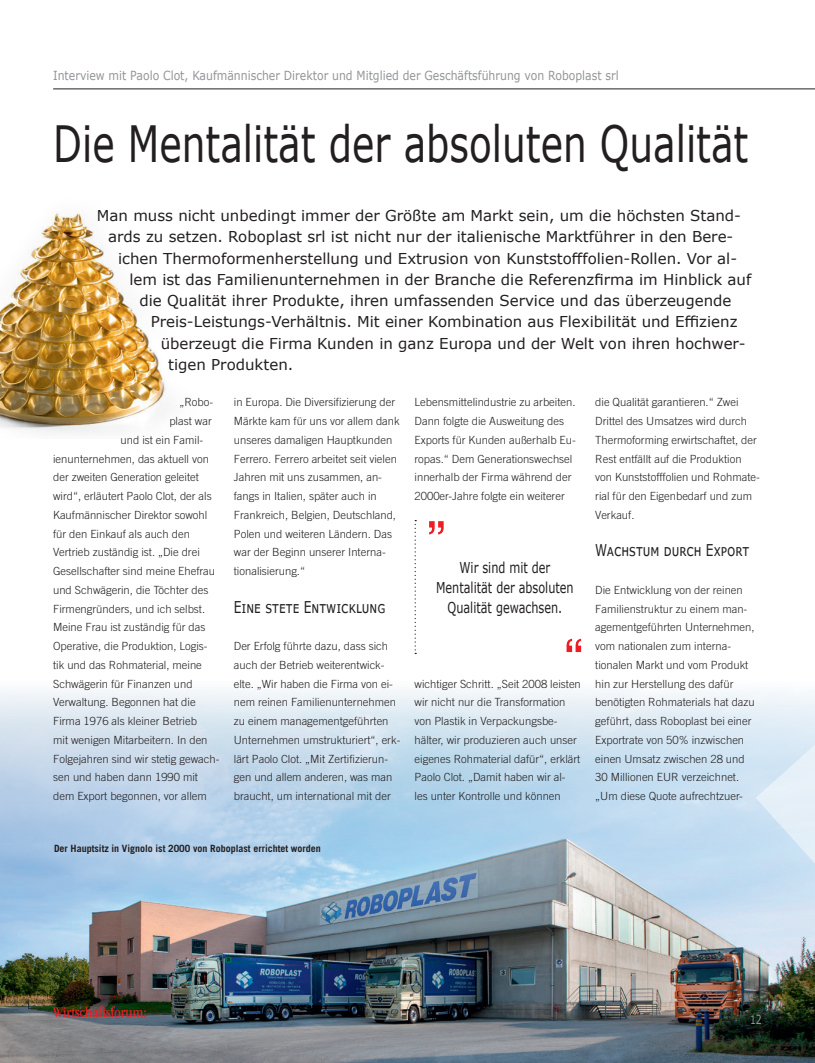
<style>
.page{position:relative;width:815px;height:1063px;background:#fff}
.page>*{position:absolute;margin:0;border:0;box-sizing:border-box;transform-origin:0 0}
.t1{font:50px "Verdana";color:#231f20;scale:.75 1}
.t2{font:16.25px "Verdana";color:#231f20;scale:.75 1}
.t3{font:condensed 15.25px "ITC Garamond Std";color:#ee1d23}
.t4{font:15px "Verdana";color:#231f20}
.t5{font:15px/20px "Verdana";color:#231f20;text-align:center;scale:.75 1}
.t6{font:12.5px "Verdana";color:#939598;scale:.87 1}
.t7{font:12.5px "Verdana";color:#939598;scale:.74 1}
.t8{font:300 11.25px/18.8px "Trade Gothic LT Pro";color:#231f20}
.t9{font:700 10px "Trade Gothic LT Pro";color:#231f20}
</style>
<div class="page">
<img style="left:0;top:690px;width:756px;height:373px">
<img style="left:0;top:213px;width:168px;height:221px">
<img style="left:756px;top:975px;width:59px;height:88px">
<img style="left:756px;top:692px;width:59px;height:283px">
<hr style="left:53px;top:89px;width:762px;height:1px;background:#231f20">
<svg style="left:415px;top:520px;width:1px;height:134px"></svg>
<svg style="left:429px;top:521px;width:15px;height:14px"></svg>
<svg style="left:567px;top:639px;width:14px;height:13px"></svg>
<p class="t6" style="left:53px;top:67px;width:652px">Interview mit Paolo Clot, Kaufmännischer Direktor und Mitglied der Geschäftsführung von Roboplast srl</p>
<h1 class="t1" style="left:53px;top:110px;width:928px">Die Mentalität der absoluten Qualität</h1>
<h3 class="t4" style="left:97px;top:205px;width:645px">Man muss nicht unbedingt immer der Größte am Markt sein, um die höchsten Stand-</h3>
<h3 class="t4" style="left:108px;top:227px;width:627px">ards zu setzen. Roboplast srl ist nicht nur der italienische Marktführer in den Bere-</h3>
<h3 class="t4" style="left:118px;top:248px;width:620px">ichen Thermoformenherstellung und Extrusion von Kunststofffolien-Rollen. Vor al-</h3>
<h3 class="t4" style="left:129px;top:269px;width:623px">lem ist das Familienunternehmen in der Branche die Referenzfirma im Hinblick auf</h3>
<h3 class="t4" style="left:139px;top:290px;width:594px">die Qualität ihrer Produkte, ihren umfassenden Service und das überzeugende</h3>
<h3 class="t4" style="left:151px;top:312px;width:588px">Preis-Leistungs-Verhältnis. Mit einer Kombination aus Flexibilität und Effizienz</h3>
<h3 class="t4" style="left:161px;top:333px;width:586px">überzeugt die Firma Kunden in ganz Europa und der Welt von ihren hochwer-</h3>
<h3 class="t4" style="left:168px;top:354px;width:127px">tigen Produkten.</h3>
<p class="t8" style="left:179px;top:393px;width:35px">„Robo-</p>
<p class="t8" style="left:169px;top:412px;width:44px">plast war</p>
<p class="t8" style="left:121px;top:430px;width:84px">und ist ein Famil-</p>
<p class="t8" style="left:53px;top:449px;width:157px">ienunternehmen, das aktuell von</p>
<p class="t8" style="left:53px;top:468px;width:147px">der zweiten Generation geleitet</p>
<p class="t8" style="left:53px;top:487px;width:160px">wird“, erläutert Paolo Clot, der als</p>
<p class="t8" style="left:53px;top:505px;width:156px">Kaufmännischer Direktor sowohl</p>
<p class="t8" style="left:53px;top:524px;width:138px">für den Einkauf als auch den</p>
<p class="t8" style="left:53px;top:543px;width:148px">Vertrieb zuständig ist. „Die drei</p>
<p class="t8" style="left:53px;top:562px;width:164px">Gesellschafter sind meine Ehefrau</p>
<p class="t8" style="left:53px;top:580px;width:157px">und Schwägerin, die Töchter des</p>
<p class="t8" style="left:53px;top:599px;width:154px">Firmengründers, und ich selbst.</p>
<p class="t8" style="left:53px;top:618px;width:154px">Meine Frau ist zuständig für das</p>
<p class="t8" style="left:53px;top:637px;width:156px">Operative, die Produktion, Logis-</p>
<p class="t8" style="left:53px;top:655px;width:150px">tik und das Rohmaterial, meine</p>
<p class="t8" style="left:53px;top:674px;width:141px">Schwägerin für Finanzen und</p>
<p class="t8" style="left:53px;top:693px;width:144px">Verwaltung. Begonnen hat die</p>
<p class="t8" style="left:53px;top:712px;width:145px">Firma 1976 als kleiner Betrieb</p>
<p class="t8" style="left:53px;top:730px;width:156px">mit wenigen Mitarbeitern. In den</p>
<p class="t8" style="left:53px;top:749px;width:168px">Folgejahren sind wir stetig gewach-</p>
<p class="t8" style="left:53px;top:768px;width:146px">sen und haben dann 1990 mit</p>
<p class="t8" style="left:53px;top:787px;width:155px">dem Export begonnen, vor allem</p>
<p class="t8" style="left:595px;top:393px;width:166px">die Qualität garantieren.“ Zwei<br>Drittel des Umsatzes wird durch<br>Thermoforming erwirtschaftet, der<br>Rest entfällt auf die Produktion von Kunststofffolien und Rohmate&shy;rial für den Eigenbedarf und zum<br>Verkauf.</p>
<h2 class="t2" style="left:595px;top:539px;width:207px">Wachstum durch Export</h2>
<p class="t8" style="left:595px;top:580px;width:161px">Die Entwicklung von der reinen<br>Familienstruktur zu einem man&shy;agementgeführten Unternehmen, vom nationalen zum interna&shy;tionalen Markt und vom Produkt hin zur Herstellung des dafür benötigten Rohmaterials hat dazu geführt, dass Roboplast bei einer<br>Exportrate von 50% inzwischen einen Umsatz zwischen 28 und<br>30 Millionen EUR verzeichnet. „Um diese Quote aufrechtzuer-</p>
<p class="t8" style="left:234px;top:393px;width:167px">in Europa. Die Diversifizierung der<br>Märkte kam für uns vor allem dank unseres damaligen Hauptkunden<br>Ferrero. Ferrero arbeitet seit vielen<br>Jahren mit uns zusammen, an&shy;fangs in Italien, später auch in<br>Frankreich, Belgien, Deutschland,<br>Polen und weiteren Ländern. Das war der Beginn unserer Interna&shy;tionalisierung.“</p>
<h2 class="t2" style="left:234px;top:595px;width:204px">Eine stete Entwicklung</h2>
<p class="t8" style="left:234px;top:637px;width:168px">Der Erfolg führte dazu, dass sich auch der Betrieb weiterentwick&shy;elte. „Wir haben die Firma von ei&shy;nem reinen Familienunternehmen zu einem managementgeführten Unternehmen umstrukturiert“, erk&shy;lärt Paolo Clot. „Mit Zertifizierun&shy;gen und allem anderen, was man braucht, um international mit der</p>
<p class="t8" style="left:415px;top:393px;width:163px">Lebensmittelindustrie zu arbeiten.<br>Dann folgte die Ausweitung des Exports für Kunden außerhalb Eu&shy;ropas.“ Dem Generationswechsel innerhalb der Firma während der 2000er-Jahre folgte ein weiterer</p>
<h3 class="t5" style="left:436px;top:557px;width:185px">Wir sind mit der<br>Mentalität der absoluten<br>Qualität gewachsen.</h3>
<p class="t8" style="left:415px;top:674px;width:168px">wichtiger Schritt. „Seit 2008 leisten wir nicht nur die Transformation von Plastik in Verpackungsbe&shy;hälter, wir produzieren auch unser eigenes Rohmaterial dafür“, erklärt Paolo Clot. „Damit haben wir al&shy;les unter Kontrolle und können</p>
<p class="t9" style="left:54px;top:843px;width:268px">Der Hauptsitz in Vignolo ist 2000 von Roboplast errichtet worden</p>
<h3 class="t3" style="left:53px;top:1004px;width:95px">Wirtschaftsforum:</h3>
<p class="t7" style="left:750px;top:1011px;width:17px">12</p>
</div>
